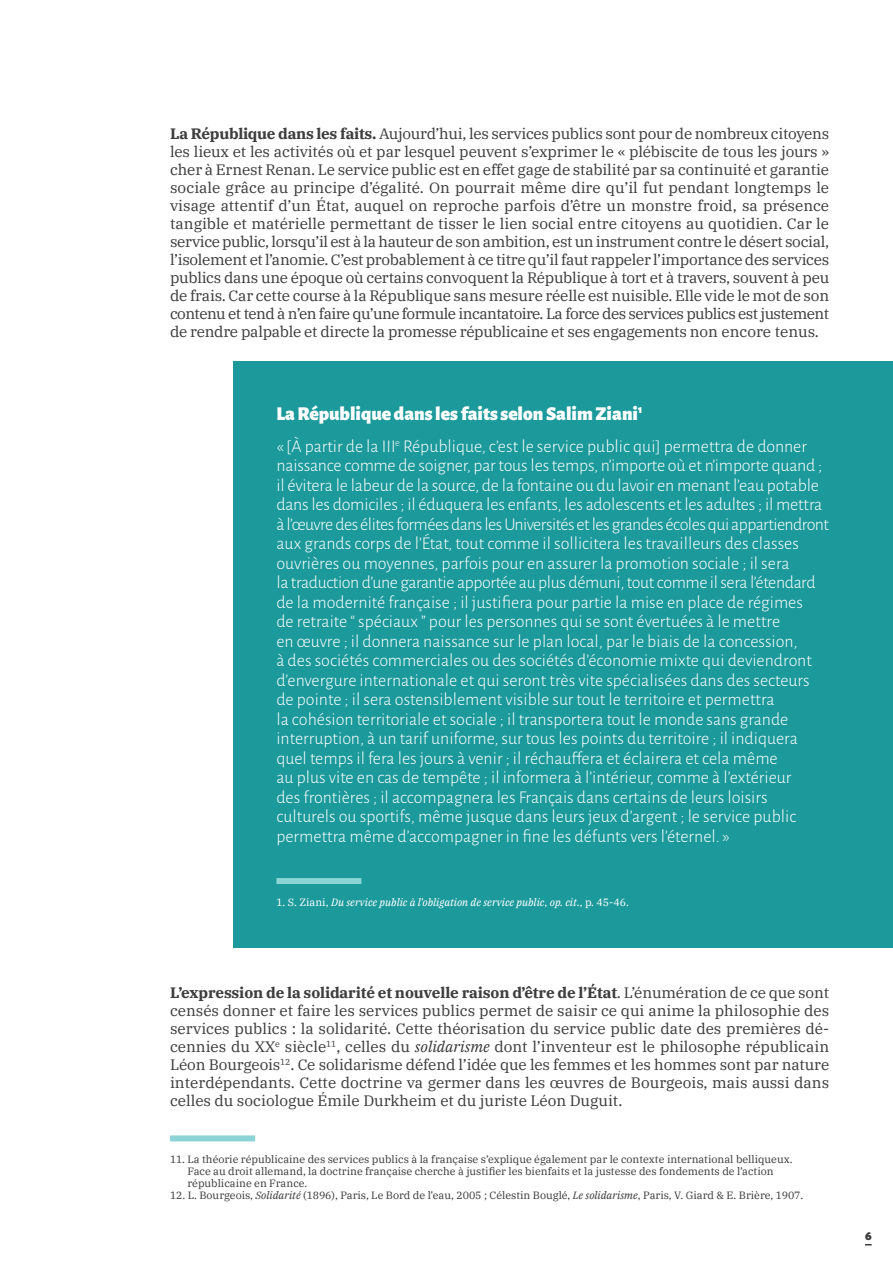
<style>
.page{position:relative;width:893px;height:1263px;background:#fff}
.page>*{position:absolute;margin:0;border:0;box-sizing:border-box;transform-origin:0 0}
.t1{font:900 19.5px "Alegreya Sans";color:#fff}
.t2{font:300 18px/19.5px "Alegreya Sans";color:#fff}
.t3{font:15px/18px "IBM Plex Serif";color:#3e3e3f;text-align:justify}
.t4{font:900 13.5px "Alegreya Sans SC";color:#3e3e3f}
.t5{font:10.5px/12px "IBM Plex Serif";color:#3e3e3f}
.t6{font:italic 10.5px "IBM Plex Serif";color:#fff}
.s1{font-weight:700}
.s2{font-style:normal}
.s3{font-style:italic}
</style>
<div class="page">
<div style="left:170px;top:1135px;width:85px;height:6px;background:#8bd3d4"></div>
<div style="left:234px;top:361px;width:659px;height:587px;background:#1b999b"></div>
<div style="left:276px;top:878px;width:85px;height:6px;background:#8bd3d4"></div>
<p class="t3" style="left:170px;top:124px;width:661px"><span class="s1">La République dans les faits.</span> Aujourd’hui, les services publics sont pour de nombreux citoyens les lieux et les activités où et par lesquel peuvent s’exprimer le « plébiscite de tous les jours » cher à Ernest Renan. Le service public est en effet gage de stabilité par sa continuité et garantie sociale grâce au principe d’égalité. On pourrait même dire qu’il fut pendant longtemps le visage attentif d’un État, auquel on reproche parfois d’être un monstre froid, sa présence tangible et matérielle permettant de tisser le lien social entre citoyens au quotidien. Car le service public, lorsqu’il est à la hauteur de son ambition, est un instrument contre le désert social, l’isolement et l’anomie. C’est probablement à ce titre qu’il faut rappeler l’importance des services publics dans une époque où certains convoquent la République à tort et à travers, souvent à peu de frais. Car cette course à la République sans mesure réelle est nuisible. Elle vide le mot de son contenu et tend à n’en faire qu’une formule incantatoire. La force des services publics est justement de rendre palpable et directe la promesse républicaine et ses engagements non encore tenus.</p>
<h1 class="t1" style="left:276px;top:398px;width:368px">La République dans les faits selon Salim Ziani<sup>1</sup></h1>
<p class="t2" style="left:276px;top:436px;width:554px">« [À partir de la III<sup>e</sup> République, c’est le service public qui] permettra de donner naissance comme de soigner, par tous les temps, n’importe où et n’importe quand ; il évitera le labeur de la source, de la fontaine ou du lavoir en menant l’eau potable dans les domiciles ; il éduquera les enfants, les adolescents et les adultes ; il mettra à l’œuvre des élites formées dans les Universités et les grandes écoles qui appartiendront aux grands corps de l’État, tout comme il sollicitera les travailleurs des classes ouvrières ou moyennes, parfois pour en assurer la promotion sociale ; il sera<br>la traduction d’une garantie apportée au plus démuni, tout comme il sera l’étendard de la modernité française ; il justifiera pour partie la mise en place de régimes<br>de retraite “ spéciaux ” pour les personnes qui se sont évertuées à le mettre<br>en œuvre ; il donnera naissance sur le plan local, par le biais de la concession,<br>à des sociétés commerciales ou des sociétés d’économie mixte qui deviendront d’envergure internationale et qui seront très vite spécialisées dans des secteurs de pointe ; il sera ostensiblement visible sur tout le territoire et permettra<br>la cohésion territoriale et sociale ; il transportera tout le monde sans grande interruption, à un tarif uniforme, sur tous les points du territoire ; il indiquera quel temps il fera les jours à venir ; il réchauffera et éclairera et cela même<br>au plus vite en cas de tempête ; il informera à l’intérieur, comme à l’extérieur<br>des frontières ; il accompagnera les Français dans certains de leurs loisirs culturels ou sportifs, même jusque dans leurs jeux d’argent ; le service public permettra même d’accompagner in fine les défunts vers l’éternel. »</p>
<p class="t6" style="left:276px;top:894px;width:354px"><span class="s2">1. S. Ziani,</span> Du service public à l’obligation de service public<span class="s2">,</span> op. cit<span class="s2">., p. 45-46.</span></p>
<p class="t3" style="left:170px;top:982px;width:661px"><span class="s1">L’expression de la solidarité et nouvelle raison d’être de l’État</span>. L’énumération de ce que sont censés donner et faire les services publics permet de saisir ce qui anime la philosophie des services publics : la solidarité. Cette théorisation du service public date des premières dé&shy;cennies du XX<sup>e</sup> siècle<sup>11</sup>, celles du <span class="s3">solidarisme</span> dont l’inventeur est le philosophe républicain Léon Bourgeois<sup>12</sup>. Ce solidarisme défend l’idée que les femmes et les hommes sont par nature interdépendants. Cette doctrine va germer dans les œuvres de Bourgeois, mais aussi dans celles du sociologue Émile Durkheim et du juriste Léon Duguit.</p>
<p class="t5" style="left:187px;top:1152px;width:607px;text-indent:-17px">11. La théorie républicaine des services publics à la française s’explique également par le contexte international belliqueux.<br>Face au droit allemand, la doctrine française cherche à justifier les bienfaits et la justesse des fondements de l’action républicaine en France.</p>
<p class="t5" style="left:170px;top:1188px;width:635px">12. L. Bourgeois, <span class="s3">Solidarité</span> (1896), Paris, Le Bord de l’eau, 2005 ; Célestin Bouglé, <span class="s3">Le solidarisme</span>, Paris, V. Giard &amp; E. Brière, 1907.</p>
<p class="t4" style="left:865px;top:1224px;width:8px">6</p>
</div>
